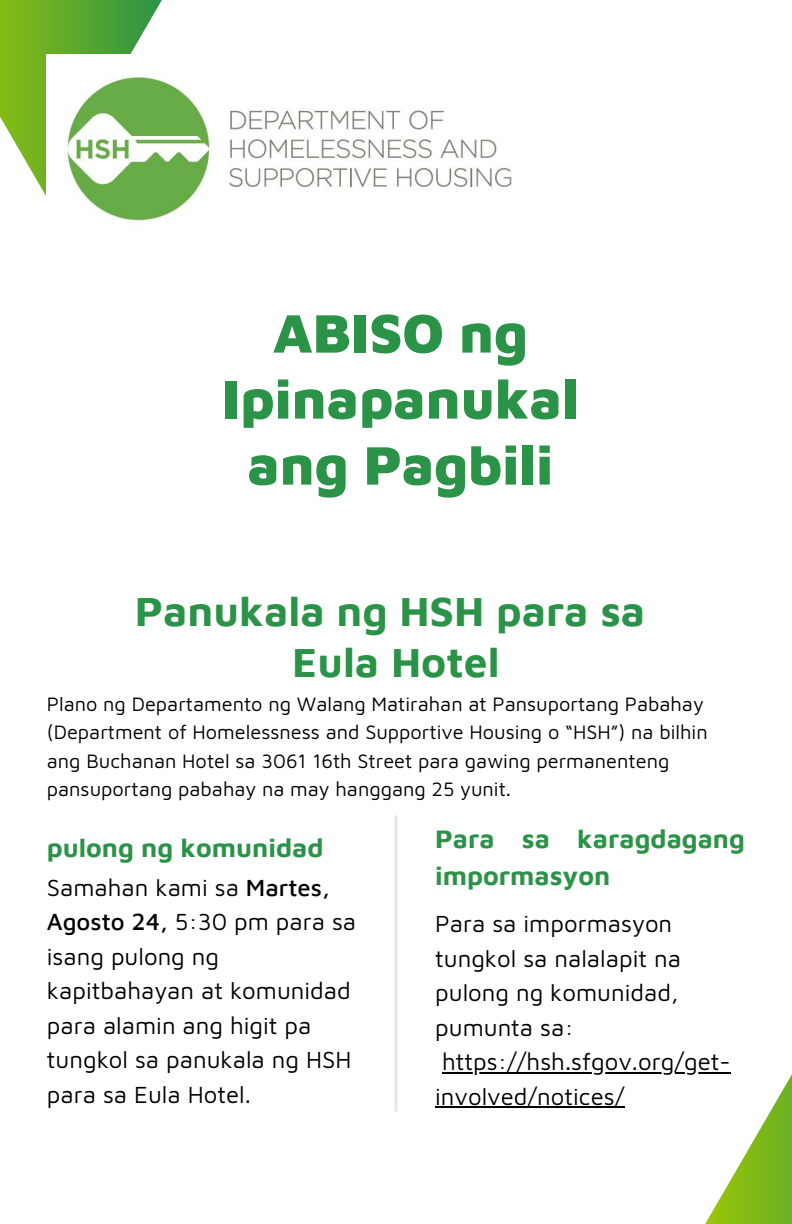
<style>
.page{position:relative;width:792px;height:1224px;background:#fff}
.page>*{position:absolute;margin:0;border:0;box-sizing:border-box;transform-origin:0 0}
.t1{font:900 55.8px/66px "Maven Pro";color:#2b9348;text-align:center}
.t2{font:700 42.6px "Maven Pro";color:#2b9348}
.t3{font:700 26.6px/37px "Maven Pro";color:#2b9348}
.t4{font:24px/34.4px "Maven Pro";color:#000}
.t5{font:20px/28.4px "Maven Pro";color:#000}
.s1{font-weight:500}
</style>
<div class="page">
<svg style="left:0;top:0;width:162px;height:196px"></svg>
<hr style="left:394px;top:817px;width:3px;height:294px;background:#ebe5e4">
<img style="left:47px;top:54px;width:465px;height:167px">
<svg style="left:705px;top:1074px;width:87px;height:150px"></svg>
<hr style="left:442px;top:1072px;width:289px;height:1px;background:#000">
<hr style="left:435px;top:1106px;width:189px;height:2px;background:#000">
<p class="t1" style="left:222px;top:299px;width:358px">ABISO ng<br>Ipinapanukal ang Pagbili</p>
<p class="t2" style="left:135px;top:585px;width:512px">Panukala ng HSH para sa</p>
<p class="t2" style="left:292px;top:636px;width:209px">Eula Hotel</p>
<p class="t5" style="left:47px;top:689px;width:662px">Plano ng Departamento ng Walang Matirahan at Pansuportang Pabahay (Department of Homelessness and Supportive Housing o “HSH”) na bilhin ang Buchanan Hotel sa 3061 16th Street para gawing permanenteng pansuportang pabahay na may hanggang 25 yunit.</p>
<p class="t3" style="left:47px;top:828px;width:278px">pulong ng komunidad</p>
<p class="t4" style="left:47px;top:870px;width:311px">Samahan kami sa <span class="s1">Martes,<br>Agosto 24,</span> 5:30 pm para sa isang pulong ng kapitbahayan at komunidad para alamin ang higit pa tungkol sa panukala ng HSH para sa Eula Hotel.</p>
<p class="t3" style="left:435px;top:819px;width:311px">Para sa karagdagang impormasyon</p>
<p class="t4" style="left:435px;top:906px;width:297px">Para sa impormasyon tungkol sa nalalapit na pulong ng komunidad, pumunta sa: https://hsh.sfgov.org/get&shy;involved/notices/</p>
</div>
